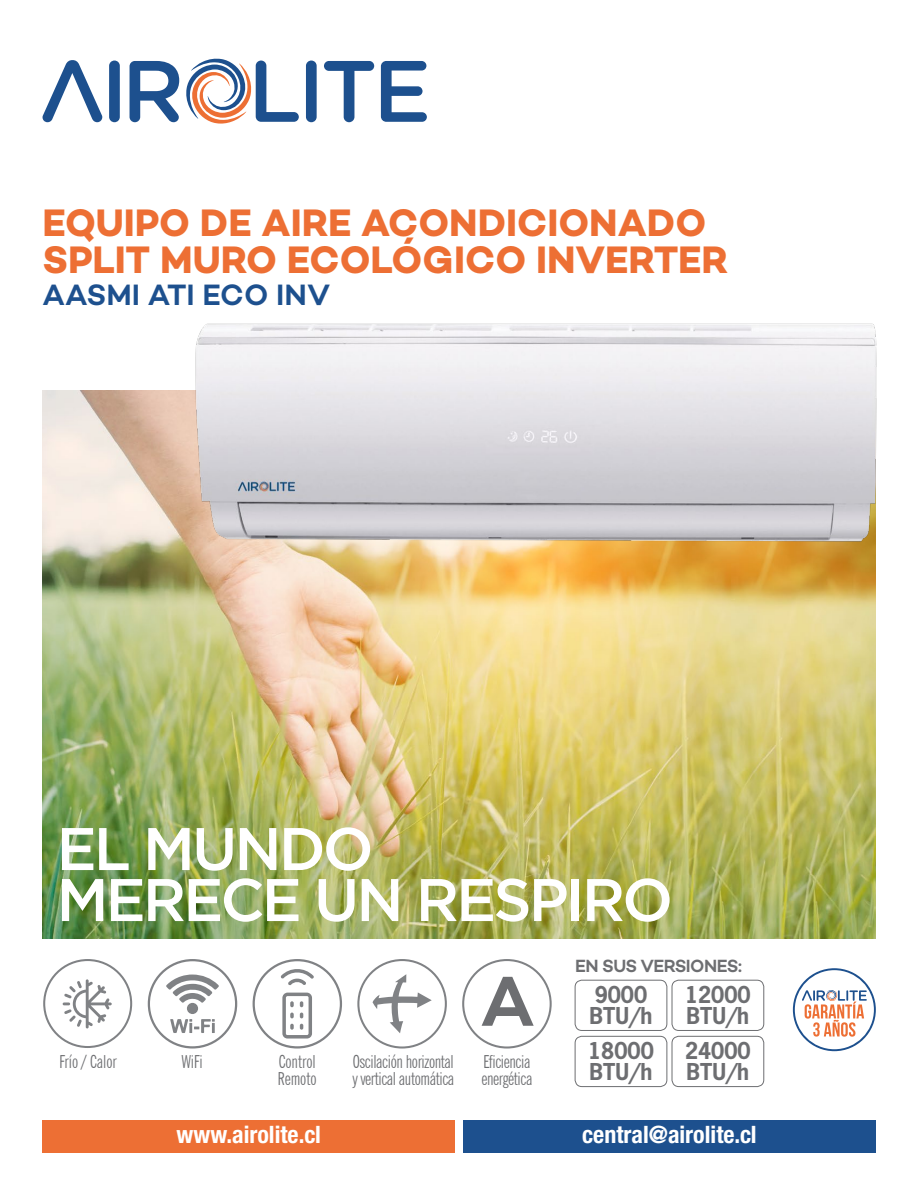
<style>
.page{position:relative;width:918px;height:1188px;background:#fff}
.page>*{position:absolute;margin:0;border:0;box-sizing:border-box;transform-origin:0 0}
.t1{font:500 60px/51px "Gotham HTF";letter-spacing:-.05em;color:#fff}
.t2{font:700 39px/37.5px "Campton";color:#ed6f34}
.t3{font:600 30px "Campton";letter-spacing:-.005em;color:#1d508e}
.t4{font:700 condensed 24px "Helvetica Neue LT Std";color:#fff}
.t5{font:700 21.9px/20.7px "News Gothic";color:#6d6e71}
.t6{font:extra-condensed 18px/16.5px "News Gothic BT";letter-spacing:-.02em;color:#6d6e71}
.t7{font:extra-condensed 18px/16.5px "News Gothic BT";color:#6d6e71}
.t8{font:600 18px "Campton";letter-spacing:-.03em;color:#6d6e71}
</style>
<div class="page">
<img style="left:43px;top:391px;width:832px;height:548px">
<div style="left:109px;top:61px;width:11px;height:61px;background:#1d508e;border-radius:5px"></div>
<svg style="left:130px;top:61px;width:49px;height:61px"></svg>
<div style="left:306px;top:61px;width:11px;height:61px;background:#1d508e;border-radius:5px"></div>
<svg style="left:324px;top:61px;width:50px;height:61px"></svg>
<svg style="left:381px;top:61px;width:46px;height:61px"></svg>
<svg style="left:43px;top:60px;width:59px;height:62px"></svg>
<svg style="left:186px;top:58px;width:113px;height:66px"></svg>
<img style="left:181px;top:323px;width:696px;height:230px">
<div style="left:253px;top:959px;width:89px;height:90px;border:2px solid #808285;border-radius:50%"></div>
<svg style="left:281px;top:969px;width:33px;height:16px"></svg>
<svg style="left:282px;top:993px;width:30px;height:46px"></svg>
<div style="left:148px;top:959px;width:89px;height:90px;border:2px solid #808285;border-radius:50%"></div>
<svg style="left:166px;top:974px;width:53px;height:29px"></svg>
<svg style="left:170px;top:1019px;width:45px;height:14px"></svg>
<div style="left:187px;top:1003px;width:11px;height:11px;background:#808285;border-radius:50%"></div>
<div style="left:575px;top:980px;width:92px;height:51px;border:1px solid #6d6e71;border-radius:7px"></div>
<div style="left:575px;top:1036px;width:92px;height:51px;border:1px solid #6d6e71;border-radius:7px"></div>
<div style="left:672px;top:980px;width:92px;height:51px;border:1px solid #6d6e71;border-radius:7px"></div>
<div style="left:672px;top:1036px;width:92px;height:51px;border:1px solid #6d6e71;border-radius:7px"></div>
<div style="left:43px;top:1120px;width:412px;height:32px;background:#ed6f34"></div>
<div style="left:463px;top:1120px;width:412px;height:32px;background:#1d508e"></div>
<svg style="left:793px;top:968px;width:83px;height:83px"></svg>
<svg style="left:43px;top:959px;width:89px;height:89px"></svg>
<svg style="left:357px;top:959px;width:90px;height:90px"></svg>
<svg style="left:462px;top:959px;width:90px;height:90px"></svg>
<h2 class="t2" style="left:43px;top:203px;width:687px">EQUIPO DE AIRE ACONDICIONADO<br>SPLIT MURO ECOLÓGICO INVERTER</h2>
<h3 class="t3" style="left:43px;top:276px;width:289px">AASMI ATI ECO INV</h3>
<h1 class="t1" style="left:57px;top:822px;width:618px">EL MUNDO<br>MERECE UN RESPIRO</h1>
<p class="t7" style="left:59px;top:1053px;width:59px">Frío / Calor</p>
<p class="t6" style="left:182px;top:1053px;width:23px">WiFi</p>
<p class="t7" style="left:278px;top:1053px;width:40px">Control<br>Remoto</p>
<p class="t6" style="left:352px;top:1053px;width:103px">Oscilación horizontal y vertical automática</p>
<p class="t6" style="left:482px;top:1053px;width:52px">Eficiencia energética</p>
<p class="t8" style="left:575px;top:954px;width:168px">EN SUS VERSIONES:</p>
<p class="t5" style="left:590px;top:984px;width:64px">9000<br>BTU/h</p>
<p class="t5" style="left:588px;top:1040px;width:67px">18000<br>BTU/h</p>
<p class="t5" style="left:685px;top:984px;width:67px">12000<br>BTU/h</p>
<p class="t5" style="left:685px;top:1040px;width:67px">24000<br>BTU/h</p>
<h3 class="t4" style="left:177px;top:1120px;width:146px">www.airolite.cl</h3>
<h3 class="t4" style="left:582px;top:1120px;width:176px">central@airolite.cl</h3>
</div>
